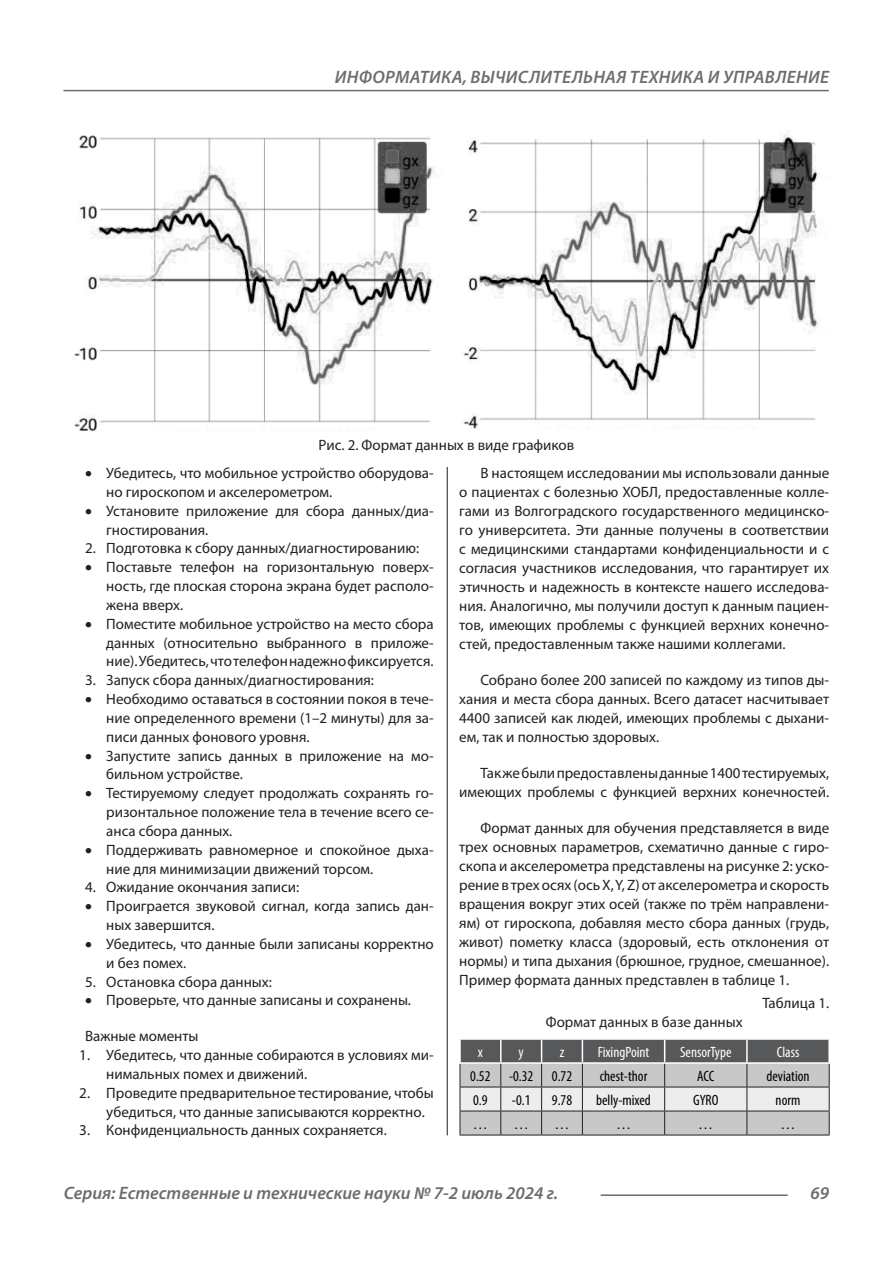
<style>
.page{position:relative;width:893px;height:1263px;background:#fff}
.page>*{position:absolute;margin:0;border:0;box-sizing:border-box;transform-origin:0 0}
.t1{font:italic 600 18px "Myriad Pro";letter-spacing:.005em;color:#6c6d70}
.Статья_текст{font:15px/19px "Myriad Pro";color:#231f20}
.Таблица_Строка{font:condensed 15px "Myriad Pro";color:#000}
.Таблица_Заголовок_Яч{font:condensed 15px "Myriad Pro";color:#fff}
</style>
<div class="page">
<hr style="left:447px;top:128px;width:1px;height:1007px;background:#231f20">
<hr style="left:63px;top:90px;width:766px;height:1px;background:#6c6d70">
<hr style="left:601px;top:1194px;width:187px;height:2px;background:#6c6d70">
<hr style="left:460px;top:1135px;width:41px;height:1px;background:#231f20">
<hr style="left:501px;top:1135px;width:41px;height:1px;background:#231f20">
<hr style="left:542px;top:1135px;width:40px;height:1px;background:#231f20">
<hr style="left:582px;top:1135px;width:83px;height:1px;background:#231f20">
<hr style="left:665px;top:1135px;width:82px;height:1px;background:#231f20">
<hr style="left:747px;top:1135px;width:83px;height:1px;background:#231f20">
<svg style="left:460px;top:1039px;width:370px;height:96px;background:#b0b1b3"></svg>
<hr style="left:747px;top:1038px;width:83px;height:2px;background:#fff">
<hr style="left:746px;top:1040px;width:2px;height:22px;background:#fff">
<hr style="left:828px;top:1040px;width:2px;height:22px;background:#fff">
<hr style="left:459px;top:1062px;width:42px;height:2px;background:#fff">
<hr style="left:501px;top:1062px;width:41px;height:2px;background:#fff">
<hr style="left:542px;top:1062px;width:40px;height:2px;background:#fff">
<hr style="left:582px;top:1062px;width:83px;height:2px;background:#fff">
<hr style="left:665px;top:1062px;width:82px;height:2px;background:#fff">
<hr style="left:747px;top:1062px;width:83px;height:2px;background:#fff">
<div style="left:443px;top:450px;width:8px;height:16px;background:#fff"></div>
<img style="left:74px;top:128px;width:744px;height:304px">
<p class="t1" style="left:335px;top:66px;width:496px">ИНФОРМАТИКА, ВЫЧИСЛИТЕЛЬНАЯ ТЕХНИКА И УПРАВЛЕНИЕ</p>
<p class="Статья_текст" style="left:319px;top:435px;width:257px">Рис. 2. Формат данных в виде графиков</p>
<p class="Статья_текст" style="left:106px;top:463px;width:329px;text-indent:-21px">• Убедитесь, что мобильное устройство оборудова&shy;но гироскопом и акселерометром.</p>
<p class="Статья_текст" style="left:106px;top:501px;width:329px;text-indent:-21px">• Установите приложение для сбора данных/диа&shy;гностирования.</p>
<p class="Статья_текст" style="left:85px;top:539px;width:336px">2. Подготовка к сбору данных/диагностированию:</p>
<p class="Статья_текст" style="left:106px;top:557px;width:329px;text-align:justify;text-indent:-21px">• Поставьте телефон на горизонтальную поверх&shy;ность, где плоская сторона экрана будет располо&shy;жена вверх.</p>
<p class="Статья_текст" style="left:106px;top:614px;width:329px;text-align:justify;text-indent:-21px">• Поместите мобильное устройство на место сбора данных (относительно выбранного в приложе&shy;ние). Убедитесь, что телефон надежно фиксируется.</p>
<p class="Статья_текст" style="left:85px;top:670px;width:290px">3. Запуск сбора данных/диагностирования:</p>
<p class="Статья_текст" style="left:106px;top:689px;width:329px;text-align:justify;text-indent:-21px">• Необходимо оставаться в состоянии покоя в тече&shy;ние определенного времени (1–2 минуты) для за&shy;писи данных фонового уровня.</p>
<p class="Статья_текст" style="left:106px;top:746px;width:329px;text-indent:-21px">• Запустите запись данных в приложение на мо&shy;бильном устройстве.</p>
<p class="Статья_текст" style="left:106px;top:783px;width:329px;text-align:justify;text-indent:-21px">• Тестируемому следует продолжать сохранять го&shy;ризонтальное положение тела в течение всего се&shy;анса сбора данных.</p>
<p class="Статья_текст" style="left:106px;top:840px;width:329px;text-indent:-21px">• Поддерживать равномерное и спокойное дыха&shy;ние для минимизации движений торсом.</p>
<p class="Статья_текст" style="left:85px;top:878px;width:216px">4. Ожидание окончания записи:</p>
<p class="Статья_текст" style="left:106px;top:896px;width:329px;text-indent:-21px">• Проиграется звуковой сигнал, когда запись дан&shy;ных завершится.</p>
<p class="Статья_текст" style="left:106px;top:934px;width:329px;text-indent:-21px">• Убедитесь, что данные были записаны корректно и без помех.</p>
<p class="Статья_текст" style="left:85px;top:972px;width:188px">5. Остановка сбора данных:</p>
<p class="Статья_текст" style="left:85px;top:990px;width:328px">• Проверьте, что данные записаны и сохранены.</p>
<p class="Статья_текст" style="left:85px;top:1026px;width:115px">Важные моменты</p>
<p class="Статья_текст" style="left:106px;top:1045px;width:329px;text-indent:-27px">1. Убедитесь, что данные собираются в условиях ми&shy;нимальных помех и движений.</p>
<p class="Статья_текст" style="left:106px;top:1083px;width:329px;text-indent:-27px">2. Проведите предварительное тестирование, чтобы убедиться, что данные записываются корректно.</p>
<p class="Статья_текст" style="left:79px;top:1120px;width:309px">3. Конфиденциальность данных сохраняется.</p>
<p class="Статья_текст" style="left:459px;top:463px;width:371px;text-align:justify;text-indent:21px">В настоящем исследовании мы использовали данные о пациентах с болезнью ХОБЛ, предоставленные колле&shy;гами из Волгоградского государственного медицинско&shy;го университета. Эти данные получены в соответствии с медицинскими стандартами конфиденциальности и с согласия участников исследования, что гарантирует их этичность и надежность в контексте нашего исследова&shy;ния. Аналогично, мы получили доступ к данным пациен&shy;тов, имеющих проблемы с функцией верхних конечно&shy;стей, предоставленным также нашими коллегами.</p>
<p class="Статья_текст" style="left:459px;top:670px;width:371px;text-align:justify;text-indent:21px">Собрано более 200 записей по каждому из типов ды&shy;хания и места сбора данных. Всего датасет насчитывает 4400 записей как людей, имеющих проблемы с дыхани&shy;ем, так и полностью здоровых.</p>
<p class="Статья_текст" style="left:459px;top:763px;width:371px;text-align:right">Так же были предоставлены данные 1400 тестируемых, имеющих проблемы с функцией верхних конечностей.</p>
<p class="Статья_текст" style="left:459px;top:818px;width:371px;text-align:justify;text-indent:21px">Формат данных для обучения представляется в виде трех основных параметров, схематично данные с гиро&shy;скопа и акселерометра представлены на рисунке 2: уско&shy;рение в трех осях (ось X, Y, Z) от акселерометра и скорость вращения вокруг этих осей (также по трём направлени&shy;ям) от гироскопа, добавляя место сбора данных (грудь, живот) пометку класса (здоровый, есть отклонения от нормы) и типа дыхания (брюшное, грудное, смешанное).<br>Пример формата данных представлен в таблице 1.</p>
<p class="Статья_текст" style="left:762px;top:993px;width:68px">Таблица 1.</p>
<p class="Статья_текст" style="left:546px;top:1012px;width:198px">Формат данных в базе данных</p>
<p class="Таблица_Заголовок_Яч" style="left:478px;top:1042px;width:7px">x</p>
<p class="Таблица_Заголовок_Яч" style="left:519px;top:1042px;width:7px">y</p>
<p class="Таблица_Заголовок_Яч" style="left:560px;top:1042px;width:6px">z</p>
<p class="Таблица_Заголовок_Яч" style="left:598px;top:1042px;width:53px">FixingPoint</p>
<p class="Таблица_Заголовок_Яч" style="left:680px;top:1042px;width:53px">SensorType</p>
<p class="Таблица_Заголовок_Яч" style="left:777px;top:1042px;width:24px">Class</p>
<p class="Таблица_Строка" style="left:470px;top:1066px;width:22px">0.52</p>
<p class="Таблица_Строка" style="left:509px;top:1066px;width:26px">-0.32</p>
<p class="Таблица_Строка" style="left:552px;top:1066px;width:22px">0.72</p>
<p class="Таблица_Строка" style="left:600px;top:1066px;width:49px">chest-thor</p>
<p class="Таблица_Строка" style="left:697px;top:1066px;width:19px">ACC</p>
<p class="Таблица_Строка" style="left:766px;top:1066px;width:45px">deviation</p>
<p class="Таблица_Строка" style="left:473px;top:1090px;width:16px">0.9</p>
<p class="Таблица_Строка" style="left:512px;top:1090px;width:20px">-0.1</p>
<p class="Таблица_Строка" style="left:552px;top:1090px;width:22px">9.78</p>
<p class="Таблица_Строка" style="left:596px;top:1090px;width:56px">belly-mixed</p>
<p class="Таблица_Строка" style="left:693px;top:1090px;width:27px">GYRO</p>
<p class="Таблица_Строка" style="left:776px;top:1090px;width:26px">norm</p>
<p class="Таблица_Строка" style="left:473px;top:1114px;width:16px">…</p>
<p class="Таблица_Строка" style="left:514px;top:1114px;width:16px">…</p>
<p class="Таблица_Строка" style="left:554px;top:1114px;width:16px">…</p>
<p class="Таблица_Строка" style="left:616px;top:1114px;width:16px">…</p>
<p class="Таблица_Строка" style="left:698px;top:1114px;width:16px">…</p>
<p class="Таблица_Строка" style="left:781px;top:1114px;width:16px">…</p>
<p class="t1" style="left:64px;top:1182px;width:496px">Серия: Естественные и технические науки № 7-2 июль 2024 г.</p>
<p class="t1" style="left:810px;top:1182px;width:20px">69</p>
</div>
